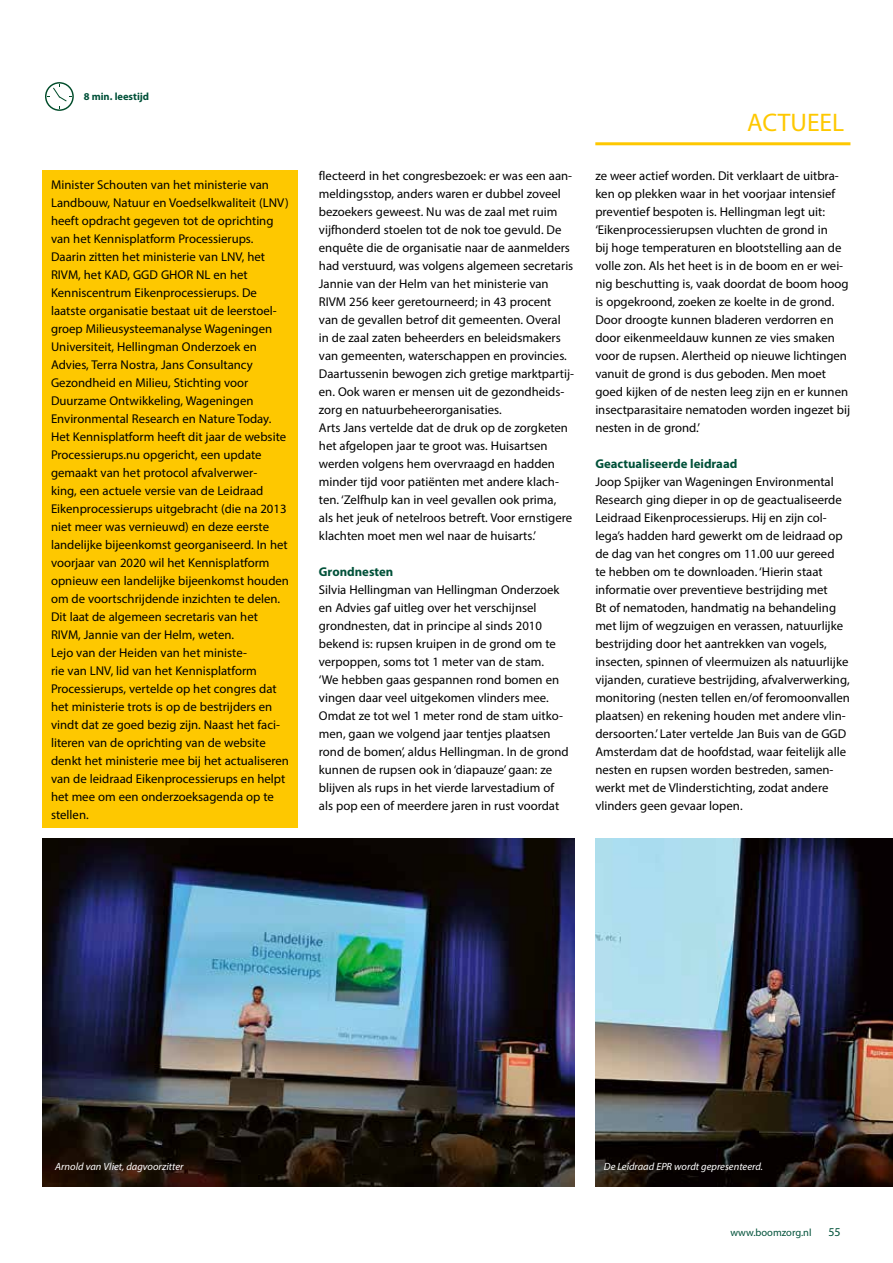
<style>
.page{position:relative;width:893px;height:1263px;background:#fff}
.page>*{position:absolute;margin:0;border:0;box-sizing:border-box;transform-origin:0 0}
.t1{font:25.5px "Myriad Pro";color:#fec800}
.t2{font:12.75px/18px "Myriad Pro";color:#000}
.t3{font:700 12.75px "Myriad Pro";color:#005139}
.t4{font:12px "Myriad Pro";color:#005139}
.t5{font:italic 10.5px "Myriad Pro";color:#fff}
.t6{font:10.5px "Myriad Pro";color:#005139}
.t7{font:700 10.5px "Myriad Pro";color:#005139}
</style>
<div class="page">
<hr style="left:595px;top:142px;width:255px;height:3px;background:#fec800">
<svg style="left:45px;top:82px;width:29px;height:29px"></svg>
<div style="left:43px;top:170px;width:255px;height:658px;background:#fec800"></div>
<img style="left:43px;top:839px;width:531px;height:347px">
<img style="left:595px;top:839px;width:298px;height:347px">
<p class="t7" style="left:84px;top:90px;width:67px">8 min. leestijd</p>
<p class="t2" style="left:51px;top:176px;width:239px">Minister Schouten van het ministerie van Landbouw, Natuur en Voedselkwaliteit (LNV) heeft opdracht gegeven tot de oprichting van het Kennisplatform Processierups.<br>Daarin zitten het ministerie van LNV, het RIVM, het KAD, GGD GHOR NL en het Kenniscentrum Eikenprocessierups. De laatste organisatie bestaat uit de leerstoel&shy;groep Milieusysteemanalyse Wageningen Universiteit, Hellingman Onderzoek en Advies, Terra Nostra, Jans Consultancy Gezondheid en Milieu, Stichting voor Duurzame Ontwikkeling, Wageningen Environmental Research en Nature Today.<br>Het Kennisplatform heeft dit jaar de website Processierups.nu opgericht, een update gemaakt van het protocol afvalverwer-<br>king, een actuele versie van de Leidraad Eikenprocessierups uitgebracht (die na 2013 niet meer was vernieuwd) en deze eerste landelijke bijeenkomst georganiseerd. In het voorjaar van 2020 wil het Kennisplatform opnieuw een landelijke bijeenkomst houden om de voortschrijdende inzichten te delen.<br>Dit laat de algemeen secretaris van het RIVM, Jannie van der Helm, weten.<br>Lejo van der Heiden van het ministe-<br>rie van LNV, lid van het Kennisplatform Processierups, vertelde op het congres dat het ministerie trots is op de bestrijders en vindt dat ze goed bezig zijn. Naast het faci&shy;literen van de oprichting van de website denkt het ministerie mee bij het actualiseren van de leidraad Eikenprocessierups en helpt het mee om een onderzoeksagenda op te stellen.</p>
<p class="t2" style="left:319px;top:167px;width:257px">flecteerd in het congresbezoek: er was een aan&shy;meldingsstop, anders waren er dubbel zoveel bezoekers geweest. Nu was de zaal met ruim vijfhonderd stoelen tot de nok toe gevuld. De enquête die de organisatie naar de aanmelders had verstuurd, was volgens algemeen secretaris Jannie van der Helm van het ministerie van RIVM 256 keer geretourneerd; in 43 procent<br>van de gevallen betrof dit gemeenten. Overal<br>in de zaal zaten beheerders en beleidsmakers van gemeenten, waterschappen en provincies.<br>Daartussenin bewogen zich gretige marktpartij&shy;en. Ook waren er mensen uit de gezondheids&shy;zorg en natuurbeheerorganisaties.<br>Arts Jans vertelde dat de druk op de zorgketen het afgelopen jaar te groot was. Huisartsen werden volgens hem overvraagd en hadden minder tijd voor patiënten met andere klach&shy;ten. ‘Zelfhulp kan in veel gevallen ook prima,<br>als het jeuk of netelroos betreft. Voor ernstigere klachten moet men wel naar de huisarts.’</p>
<p class="t3" style="left:319px;top:563px;width:76px">Grondnesten</p>
<p class="t2" style="left:319px;top:581px;width:251px">Silvia Hellingman van Hellingman Onderzoek en Advies gaf uitleg over het verschijnsel grondnesten, dat in principe al sinds 2010 bekend is: rupsen kruipen in de grond om te verpoppen, soms tot 1 meter van de stam.<br>‘We hebben gaas gespannen rond bomen en vingen daar veel uitgekomen vlinders mee.<br>Omdat ze tot wel 1 meter rond de stam uitko&shy;men, gaan we volgend jaar tentjes plaatsen rond de bomen’, aldus Hellingman. In de grond kunnen de rupsen ook in ‘diapauze’ gaan: ze blijven als rups in het vierde larvestadium of als pop een of meerdere jaren in rust voordat</p>
<h1 class="t1" style="left:747px;top:107px;width:99px">ACTUEEL</h1>
<p class="t2" style="left:595px;top:167px;width:256px">ze weer actief worden. Dit verklaart de uitbra&shy;ken op plekken waar in het voorjaar intensief preventief bespoten is. Hellingman legt uit: ‘Eikenprocessierupsen vluchten de grond in<br>bij hoge temperaturen en blootstelling aan de volle zon. Als het heet is in de boom en er wei&shy;nig beschutting is, vaak doordat de boom hoog is opgekroond, zoeken ze koelte in de grond.<br>Door droogte kunnen bladeren verdorren en door eikenmeeldauw kunnen ze vies smaken voor de rupsen. Alertheid op nieuwe lichtingen vanuit de grond is dus geboden. Men moet goed kijken of de nesten leeg zijn en er kunnen insectparasitaire nematoden worden ingezet bij nesten in de grond.’</p>
<p class="t3" style="left:595px;top:456px;width:144px">Geactualiseerde leidraad</p>
<p class="t2" style="left:595px;top:473px;width:256px">Joop Spijker van Wageningen Environmental Research ging dieper in op de geactualiseerde Leidraad Eikenprocessierups. Hij en zijn col&shy;lega’s hadden hard gewerkt om de leidraad op de dag van het congres om 11.00 uur gereed<br>te hebben om te downloaden. ‘Hierin staat informatie over preventieve bestrijding met<br>Bt of nematoden, handmatig na behandeling met lijm of wegzuigen en verassen, natuurlijke bestrijding door het aantrekken van vogels, insecten, spinnen of vleermuizen als natuurlijke vijanden, curatieve bestrijding, afvalverwerking, monitoring (nesten tellen en/of feromoonvallen plaatsen) en rekening houden met andere vlin&shy;dersoorten.’ Later vertelde Jan Buis van de GGD Amsterdam dat de hoofdstad, waar feitelijk alle nesten en rupsen worden bestreden, samen&shy;werkt met de Vlinderstichting, zodat andere vlinders geen gevaar lopen.</p>
<p class="t5" style="left:55px;top:1160px;width:130px">Arnold van Vliet, dagvoorzitter</p>
<p class="t5" style="left:604px;top:1160px;width:161px">De Leidraad EPR wordt gepresenteerd.</p>
<p class="t6" style="left:730px;top:1226px;width:83px">www.boomzorg.nl</p>
<p class="t4" style="left:828px;top:1224px;width:14px">55</p>
</div>
